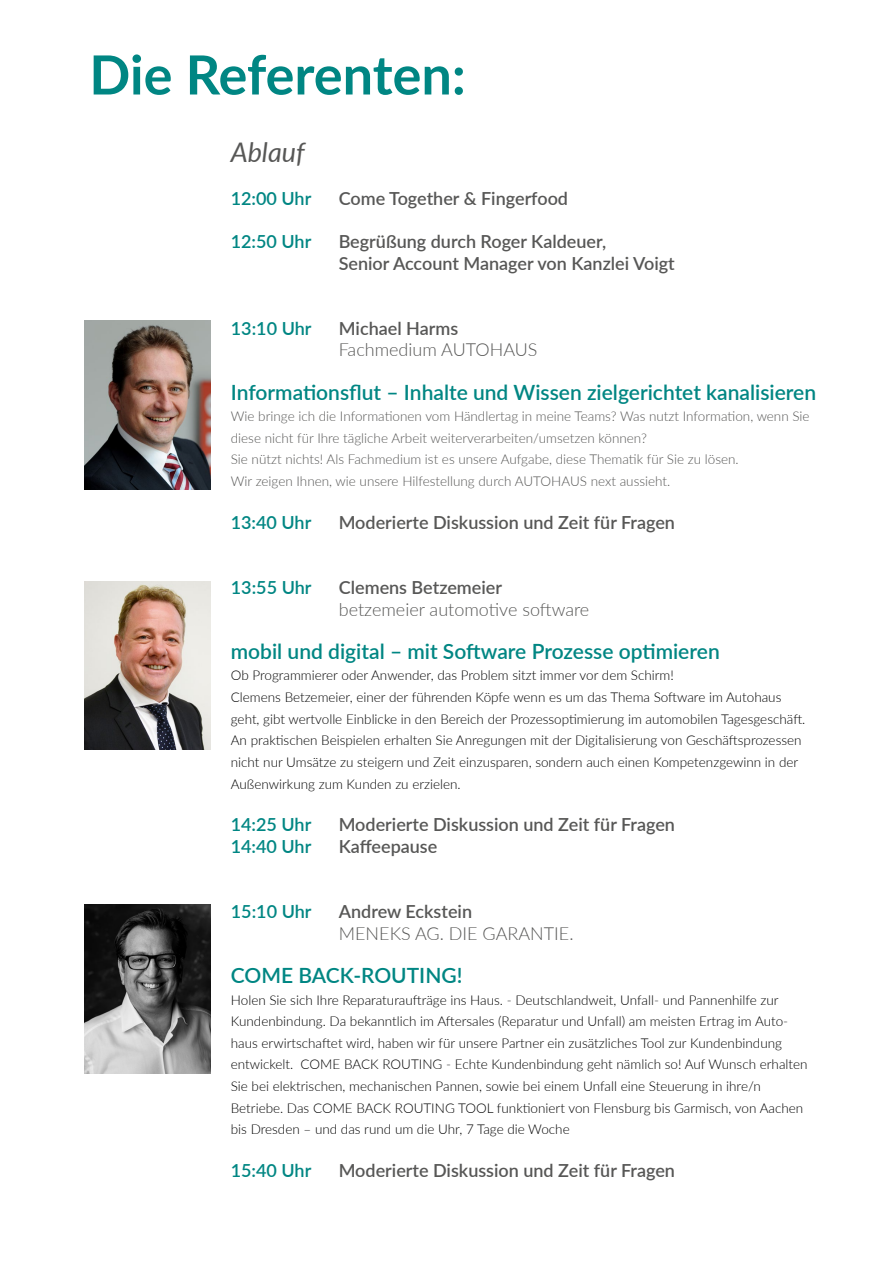
<style>
.page{position:relative;width:893px;height:1263px;background:#fff}
.page>*{position:absolute;margin:0;border:0;box-sizing:border-box;transform-origin:0 0}
.t1{font:700 54px "Lato";letter-spacing:-.005em;color:#008683}
.t2{font:italic 27px "Lato";color:#575756}
.t3{font:600 21px "Lato";color:#008683}
.t4{font:600 18px/21.6px "Lato";color:#575756}
.t5{font:600 18px "Lato";color:#008683}
.t6{font:300 18px "Lato";color:#575756}
.t7{font:300 13.5px/21.6px "Lato";color:#000}
.t8{font:300 13.5px/21.6px "Lato";color:#575756}
</style>
<div class="page">
<img style="left:85px;top:904px;width:126px;height:169px">
<img style="left:85px;top:581px;width:126px;height:169px">
<img style="left:85px;top:321px;width:126px;height:168px">
<h1 class="t1" style="left:89px;top:35px;width:378px">Die Referenten:</h1>
<h2 class="t2" style="left:231px;top:132px;width:76px">Ablauf</h2>
<h3 class="t5" style="left:231px;top:185px;width:82px">12:00 Uhr</h3>
<h3 class="t4" style="left:339px;top:187px;width:231px">Come Together &amp; Fingerfood</h3>
<h3 class="t5" style="left:231px;top:228px;width:82px">12:50 Uhr</h3>
<h3 class="t4" style="left:339px;top:230px;width:338px">Begrüßung durch Roger Kaldeuer,<br>Senior Account Manager von Kanzlei Voigt</h3>
<h3 class="t5" style="left:231px;top:315px;width:82px">13:10 Uhr</h3>
<h3 class="t4" style="left:339px;top:317px;width:121px">Michael Harms</h3>
<h3 class="t6" style="left:339px;top:337px;width:200px">Fachmedium AUTOHAUS</h3>
<h3 class="t3" style="left:231px;top:377px;width:587px">Informationsflut – Inhalte und Wissen zielgerichtet kanalisieren</h3>
<p class="t8" style="left:231px;top:405px;width:580px">Wie bringe ich die Informationen vom Händlertag in meine Teams? Was nutzt Information, wenn Sie diese nicht für Ihre tägliche Arbeit weiterverarbeiten/umsetzen können?<br>Sie nützt nichts! Als Fachmedium ist es unsere Aufgabe, diese Thematik für Sie zu lösen.<br>Wir zeigen Ihnen, wie unsere Hilfestellung durch AUTOHAUS next aussieht.</p>
<h3 class="t5" style="left:231px;top:509px;width:82px">13:40 Uhr</h3>
<h3 class="t4" style="left:339px;top:511px;width:338px">Moderierte Diskussion und Zeit für Fragen</h3>
<h3 class="t5" style="left:231px;top:574px;width:82px">13:55 Uhr</h3>
<h3 class="t4" style="left:339px;top:576px;width:165px">Clemens Betzemeier</h3>
<h3 class="t6" style="left:339px;top:597px;width:252px">betzemeier automotive software</h3>
<h3 class="t3" style="left:231px;top:636px;width:490px">mobil und digital – mit Software Prozesse optimieren</h3>
<p class="t7" style="left:231px;top:664px;width:576px">Ob Programmierer oder Anwender, das Problem sitzt immer vor dem Schirm!<br>Clemens Betzemeier, einer der führenden Köpfe wenn es um das Thema Software im Autohaus geht, gibt wertvolle Einblicke in den Bereich der Prozessoptimierung im automobilen Tagesgeschäft.<br>An praktischen Beispielen erhalten Sie Anregungen mit der Digitalisierung von Geschäftsprozessen nicht nur Umsätze zu steigern und Zeit einzusparen, sondern auch einen Kompetenzgewinn in der Außenwirkung zum Kunden zu erzielen.</p>
<h3 class="t5" style="left:231px;top:812px;width:82px">14:25 Uhr</h3>
<h3 class="t4" style="left:339px;top:813px;width:338px">Moderierte Diskussion und Zeit für Fragen</h3>
<h3 class="t5" style="left:231px;top:833px;width:82px">14:40 Uhr</h3>
<h3 class="t4" style="left:339px;top:835px;width:100px">Kaffeepause</h3>
<h3 class="t5" style="left:231px;top:898px;width:82px">15:10 Uhr</h3>
<h3 class="t4" style="left:339px;top:900px;width:135px">Andrew Eckstein</h3>
<h3 class="t6" style="left:339px;top:921px;width:236px">MENEKS AG. DIE GARANTIE.</h3>
<h3 class="t3" style="left:231px;top:960px;width:233px">COME BACK-ROUTING!</h3>
<p class="t7" style="left:231px;top:988px;width:578px">Holen Sie sich Ihre Reparaturaufträge ins Haus. - Deutschlandweit, Unfall- und Pannenhilfe zur Kundenbindung. Da bekanntlich im Aftersales (Reparatur und Unfall) am meisten Ertrag im Auto&shy;haus erwirtschaftet wird, haben wir für unsere Partner ein zusätzliches Tool zur Kundenbindung entwickelt. COME BACK ROUTING - Echte Kundenbindung geht nämlich so! Auf Wunsch erhalten Sie bei elektrischen, mechanischen Pannen, sowie bei einem Unfall eine Steuerung in ihre/n Betriebe. Das COME BACK ROUTING TOOL funktioniert von Flensburg bis Garmisch, von Aachen bis Dresden – und das rund um die Uhr, 7 Tage die Woche</p>
<h3 class="t5" style="left:231px;top:1157px;width:82px">15:40 Uhr</h3>
<h3 class="t4" style="left:339px;top:1159px;width:338px">Moderierte Diskussion und Zeit für Fragen</h3>
</div>
